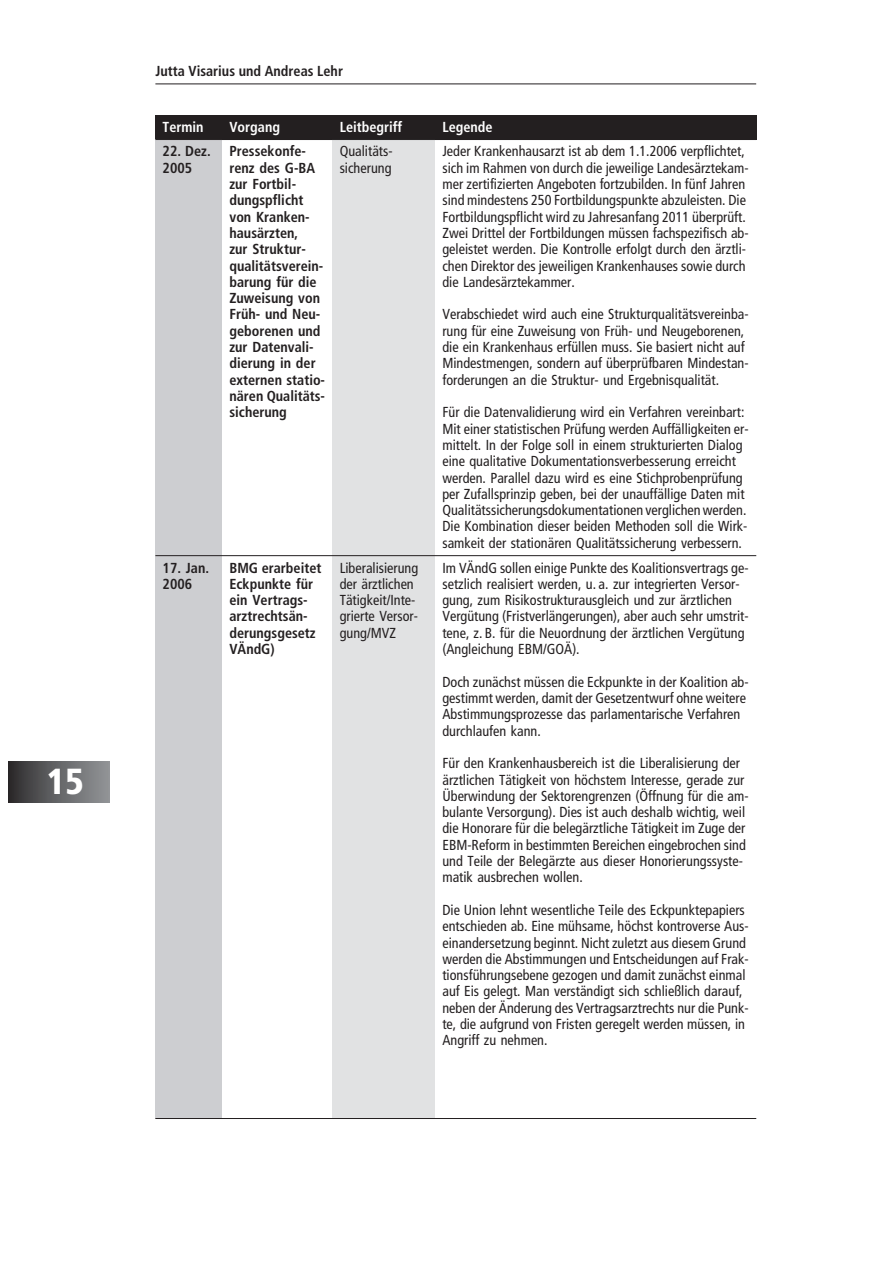
<style>
.page{position:relative;width:893px;height:1263px;background:#fff}
.page>*{position:absolute;margin:0;border:0;box-sizing:border-box;transform-origin:0 0}
.t1{font:900 condensed 36.3px "Frutiger";color:#fff}
.t2{font:condensed 14.55px/16.4px "Frutiger";color:#231f20}
.t3{font:700 condensed 14.55px/16.4px "Frutiger";color:#231f20}
.t4{font:700 condensed 14.55px "Frutiger";color:#fff}
</style>
<div class="page">
<hr style="left:155px;top:83px;width:601px;height:1px;background:#231f20">
<hr style="left:8px;top:762px;width:2px;height:41px;background:#282526">
<hr style="left:10px;top:762px;width:2px;height:41px;background:#2b2829">
<hr style="left:12px;top:762px;width:2px;height:41px;background:#2e2c2d">
<hr style="left:14px;top:762px;width:2px;height:41px;background:#312e30">
<hr style="left:16px;top:762px;width:1px;height:41px;background:#343132">
<hr style="left:17px;top:762px;width:2px;height:41px;background:#363435">
<hr style="left:19px;top:762px;width:2px;height:41px;background:#383738">
<hr style="left:21px;top:762px;width:1px;height:41px;background:#3a393b">
<hr style="left:22px;top:762px;width:2px;height:41px;background:#3d3c3e">
<hr style="left:24px;top:762px;width:2px;height:41px;background:#3f3e40">
<hr style="left:26px;top:762px;width:2px;height:41px;background:#424243">
<hr style="left:28px;top:762px;width:2px;height:41px;background:#444345">
<hr style="left:30px;top:762px;width:1px;height:41px;background:#464547">
<hr style="left:31px;top:762px;width:2px;height:41px;background:#474749">
<hr style="left:33px;top:762px;width:2px;height:41px;background:#4a494b">
<hr style="left:35px;top:762px;width:1px;height:41px;background:#4b4b4d">
<hr style="left:36px;top:762px;width:2px;height:41px;background:#4e4d4f">
<hr style="left:38px;top:762px;width:2px;height:41px;background:#504f51">
<hr style="left:40px;top:762px;width:2px;height:41px;background:#525354">
<hr style="left:42px;top:762px;width:2px;height:41px;background:#535456">
<hr style="left:44px;top:762px;width:1px;height:41px;background:#555658">
<hr style="left:45px;top:762px;width:2px;height:41px;background:#58585b">
<hr style="left:47px;top:762px;width:2px;height:41px;background:#5a5b5d">
<hr style="left:49px;top:762px;width:1px;height:41px;background:#5b5c5f">
<hr style="left:50px;top:762px;width:2px;height:41px;background:#5d5e60">
<hr style="left:52px;top:762px;width:2px;height:41px;background:#5f6061">
<hr style="left:54px;top:762px;width:2px;height:41px;background:#606264">
<hr style="left:56px;top:762px;width:2px;height:41px;background:#626365">
<hr style="left:58px;top:762px;width:1px;height:41px;background:#656668">
<hr style="left:59px;top:762px;width:2px;height:41px;background:#656769">
<hr style="left:61px;top:762px;width:2px;height:41px;background:#68696a">
<hr style="left:63px;top:762px;width:1px;height:41px;background:#696b6d">
<hr style="left:64px;top:762px;width:2px;height:41px;background:#6a6c6e">
<hr style="left:66px;top:762px;width:2px;height:41px;background:#6c6d6f">
<hr style="left:68px;top:762px;width:1px;height:41px;background:#6d6f71">
<hr style="left:69px;top:762px;width:2px;height:41px;background:#6f7073">
<hr style="left:71px;top:762px;width:2px;height:41px;background:#707274">
<hr style="left:73px;top:762px;width:2px;height:41px;background:#737477">
<hr style="left:75px;top:762px;width:2px;height:41px;background:#747678">
<hr style="left:77px;top:762px;width:1px;height:41px;background:#76777a">
<hr style="left:78px;top:762px;width:2px;height:41px;background:#77797b">
<hr style="left:80px;top:762px;width:2px;height:41px;background:#797a7d">
<hr style="left:82px;top:762px;width:1px;height:41px;background:#7a7c7e">
<hr style="left:83px;top:762px;width:2px;height:41px;background:#7c7d80">
<hr style="left:85px;top:762px;width:2px;height:41px;background:#7d7f81">
<hr style="left:87px;top:762px;width:2px;height:41px;background:#7f8184">
<hr style="left:89px;top:762px;width:2px;height:41px;background:#818385">
<hr style="left:91px;top:762px;width:1px;height:41px;background:#828487">
<hr style="left:92px;top:762px;width:2px;height:41px;background:#848688">
<hr style="left:94px;top:762px;width:2px;height:41px;background:#85878a">
<hr style="left:96px;top:762px;width:1px;height:41px;background:#87898b">
<hr style="left:97px;top:762px;width:2px;height:41px;background:#888a8d">
<hr style="left:99px;top:762px;width:2px;height:41px;background:#8a8c8e">
<hr style="left:101px;top:762px;width:2px;height:41px;background:#8c8e91">
<hr style="left:103px;top:762px;width:2px;height:41px;background:#8d8f92">
<hr style="left:105px;top:762px;width:1px;height:41px;background:#8f9194">
<hr style="left:106px;top:762px;width:2px;height:41px;background:#909294">
<hr style="left:108px;top:762px;width:1px;height:41px;background:#929497">
<hr style="left:109px;top:762px;width:1px;height:41px;background:#939598">
<hr style="left:110px;top:762px;width:1px;height:41px;background:#939598">
<div style="left:155px;top:115px;width:67px;height:25px;background:#231f20"></div>
<div style="left:222px;top:115px;width:110px;height:25px;background:#231f20"></div>
<div style="left:332px;top:115px;width:103px;height:25px;background:#231f20"></div>
<div style="left:435px;top:115px;width:321px;height:25px;background:#231f20"></div>
<div style="left:155px;top:140px;width:67px;height:416px;background:#cdced1"></div>
<div style="left:332px;top:140px;width:103px;height:416px;background:#e1e2e3"></div>
<div style="left:155px;top:556px;width:67px;height:562px;background:#cdced1"></div>
<div style="left:332px;top:556px;width:103px;height:562px;background:#e1e2e3"></div>
<hr style="left:155px;top:555px;width:601px;height:1px;background:#231f20">
<hr style="left:155px;top:1118px;width:601px;height:1px;background:#231f20">
<h1 class="t1" style="left:47px;top:760px;width:38px">15</h1>
<p class="t3" style="left:155px;top:62px;width:189px">Jutta Visarius und Andreas Lehr</p>
<p class="t4" style="left:163px;top:118px;width:43px">Termin</p>
<p class="t4" style="left:229px;top:118px;width:52px">Vorgang</p>
<p class="t4" style="left:340px;top:118px;width:64px">Leitbegriff</p>
<p class="t4" style="left:442px;top:118px;width:52px">Legende</p>
<p class="t3" style="left:163px;top:143px;width:50px">22. Dez.<br>2005</p>
<p class="t3" style="left:229px;top:143px;width:97px">Pressekonfe&shy;renz des G-BA zur Fortbil&shy;dungspflicht von Kranken&shy;hausärzten,<br>zur Struktur&shy;qualitätsverein&shy;barung für die<br>Zuweisung von<br>Früh- und Neu&shy;geborenen und zur Datenvali&shy;dierung in der externen statio&shy;nären Qualitäts&shy;sicherung</p>
<p class="t2" style="left:340px;top:143px;width:54px">Qualitäts&shy;sicherung</p>
<p class="t2" style="left:442px;top:143px;width:308px">Jeder Krankenhausarzt ist ab dem 1.1.2006 verpflichtet, sich im Rahmen von durch die jeweilige Landesärztekam&shy;mer zertifizierten Angeboten fortzubilden. In fünf Jahren sind mindestens 250 Fortbildungspunkte abzuleisten. Die Fortbildungspflicht wird zu Jahresanfang 2011 überprüft.<br>Zwei Drittel der Fortbildungen müssen fachspezifisch ab&shy;geleistet werden. Die Kontrolle erfolgt durch den ärztli&shy;chen Direktor des jeweiligen Krankenhauses sowie durch die Landesärztekammer.</p>
<p class="t2" style="left:442px;top:306px;width:308px">Verabschiedet wird auch eine Strukturqualitätsvereinba&shy;rung für eine Zuweisung von Früh- und Neugeborenen, die ein Krankenhaus erfüllen muss. Sie basiert nicht auf Mindestmengen, sondern auf überprüfbaren Mindestan&shy;forderungen an die Struktur- und Ergebnisqualität.</p>
<p class="t2" style="left:442px;top:404px;width:308px">Für die Datenvalidierung wird ein Verfahren vereinbart:<br>Mit einer statistischen Prüfung werden Auffälligkeiten er&shy;mittelt. In der Folge soll in einem strukturierten Dialog eine qualitative Dokumentationsverbesserung erreicht werden. Parallel dazu wird es eine Stichprobenprüfung per Zufallsprinzip geben, bei der unauffällige Daten mit Qualitätssicherungsdokumentationen verglichen werden.<br>Die Kombination dieser beiden Methoden soll die Wirk&shy;samkeit der stationären Qualitätssicherung verbessern.</p>
<p class="t3" style="left:163px;top:559px;width:48px">17. Jan.<br>2006</p>
<p class="t3" style="left:229px;top:559px;width:94px">BMG erarbeitet<br>Eckpunkte für ein Vertrags&shy;arztrechtsän&shy;derungsgesetz<br>VÄndG)</p>
<p class="t2" style="left:340px;top:559px;width:80px">Liberalisierung der ärztlichen<br>Tätigkeit/Inte&shy;grierte Versor&shy;gung/MVZ</p>
<p class="t2" style="left:442px;top:559px;width:308px">Im VÄndG sollen einige Punkte des Koalitionsvertrags ge&shy;setzlich realisiert werden, u. a. zur integrierten Versor&shy;gung, zum Risikostrukturausgleich und zur ärztlichen Vergütung (Fristverlängerungen), aber auch sehr umstrit&shy;tene, z. B. für die Neuordnung der ärztlichen Vergütung (Angleichung EBM/GOÄ).</p>
<p class="t2" style="left:442px;top:673px;width:308px">Doch zunächst müssen die Eckpunkte in der Koalition ab&shy;gestimmt werden, damit der Gesetzentwurf ohne weitere Abstimmungsprozesse das parlamentarische Verfahren durchlaufen kann.</p>
<p class="t2" style="left:442px;top:755px;width:308px">Für den Krankenhausbereich ist die Liberalisierung der ärztlichen Tätigkeit von höchstem Interesse, gerade zur Überwindung der Sektorengrenzen (Öffnung für die am&shy;bulante Versorgung). Dies ist auch deshalb wichtig, weil die Honorare für die belegärztliche Tätigkeit im Zuge der EBM-Reform in bestimmten Bereichen eingebrochen sind und Teile der Belegärzte aus dieser Honorierungssyste&shy;matik ausbrechen wollen.</p>
<p class="t2" style="left:442px;top:902px;width:308px">Die Union lehnt wesentliche Teile des Eckpunktepapiers entschieden ab. Eine mühsame, höchst kontroverse Aus&shy;einandersetzung beginnt. Nicht zuletzt aus diesem Grund werden die Abstimmungen und Entscheidungen auf Frak&shy;tionsführungsebene gezogen und damit zunächst einmal auf Eis gelegt. Man verständigt sich schließlich darauf, neben der Änderung des Vertragsarztrechts nur die Punk&shy;te, die aufgrund von Fristen geregelt werden müssen, in Angriff zu nehmen.</p>
</div>
